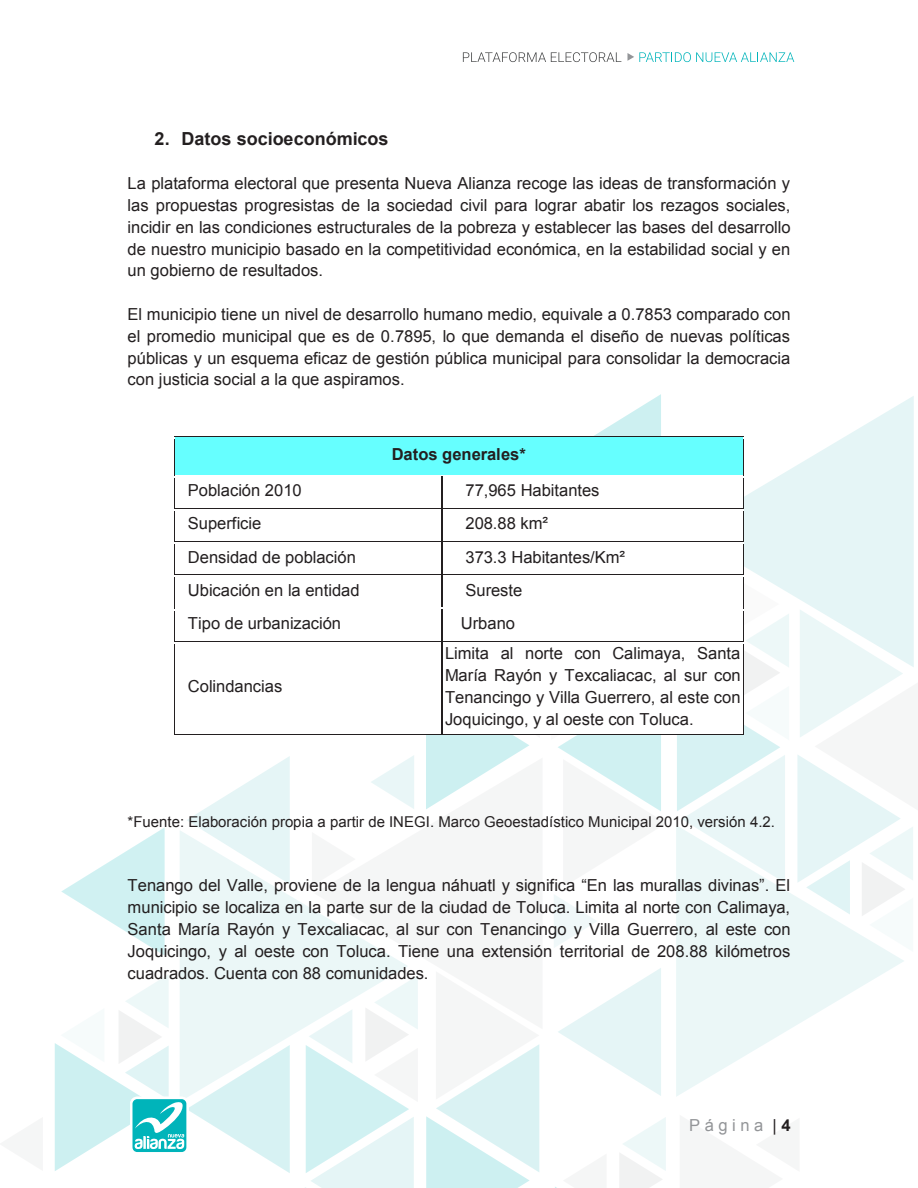
<style>
.page{position:relative;width:918px;height:1188px;background:#fff}
.page>*{position:absolute;margin:0;border:0;box-sizing:border-box;transform-origin:0 0}
.t1{font:700 18px "Arial";color:#231f20}
.t2{font:16.5px/21.9px "Arial";color:#231f20;text-align:justify}
.t3{font:700 16.5px "Arial";color:#231f20}
.t4{font:16.5px "Arial";letter-spacing:.27em;color:#939598}
.t5{font:15px "Arial";color:#231f20}
.s1{font-style:inherit}
.s2{color:#231f20}
.s3{font-weight:700;color:#231f20}
</style>
<div class="page">
<svg style="left:61px;top:827px;width:104px;height:129px"></svg>
<svg style="left:187px;top:756px;width:103px;height:74px"></svg>
<svg style="left:180px;top:830px;width:134px;height:206px;fill:#ebf7f7"></svg>
<svg style="left:314px;top:910px;width:93px;height:61px;fill:#ebf7f7"></svg>
<svg style="left:305px;top:971px;width:234px;height:217px"></svg>
<svg style="left:312px;top:832px;width:2px;height:54px"></svg>
<svg style="left:555px;top:1117px;width:111px;height:71px"></svg>
<svg style="left:554px;top:895px;width:43px;height:53px"></svg>
<svg style="left:558px;top:968px;width:103px;height:128px"></svg>
<svg style="left:558px;top:740px;width:103px;height:71px"></svg>
<svg style="left:594px;top:394px;width:67px;height:42px"></svg>
<svg style="left:676px;top:825px;width:228px;height:272px;fill:#ebf7f7"></svg>
<svg style="left:742px;top:396px;width:172px;height:213px;fill:#e5f5f6"></svg>
<svg style="left:371px;top:755px;width:43px;height:54px"></svg>
<svg style="left:797px;top:609px;width:117px;height:343px"></svg>
<svg style="left:55px;top:974px;width:235px;height:199px"></svg>
<svg style="left:463px;top:52px;width:158px;height:10px"></svg>
<svg style="left:627px;top:52px;width:167px;height:10px"></svg>
<div style="left:175px;top:437px;width:567px;height:37px;background:#6ff"></div>
<hr style="left:174px;top:436px;width:570px;height:1px;background:#231f20">
<hr style="left:174px;top:474px;width:570px;height:1px;background:#231f20">
<hr style="left:175px;top:472px;width:568px;height:2px;background:#6ff">
<hr style="left:175px;top:437px;width:568px;height:2px;background:#6ff">
<hr style="left:743px;top:437px;width:1px;height:37px;background:#fff">
<hr style="left:174px;top:439px;width:1px;height:36px;background:#231f20">
<hr style="left:744px;top:439px;width:1px;height:36px;background:#231f20">
<hr style="left:174px;top:475px;width:268px;height:1px;background:#231f20">
<hr style="left:174px;top:507px;width:268px;height:1px;background:#231f20">
<hr style="left:174px;top:478px;width:1px;height:30px;background:#231f20">
<hr style="left:443px;top:475px;width:301px;height:1px;background:#231f20">
<hr style="left:443px;top:507px;width:301px;height:1px;background:#231f20">
<hr style="left:442px;top:505px;width:301px;height:2px;background:#fff">
<hr style="left:442px;top:476px;width:301px;height:2px;background:#fff">
<hr style="left:743px;top:476px;width:1px;height:31px;background:#fff">
<hr style="left:744px;top:478px;width:1px;height:30px;background:#231f20">
<hr style="left:174px;top:508px;width:268px;height:1px;background:#231f20">
<hr style="left:174px;top:541px;width:268px;height:1px;background:#231f20">
<hr style="left:174px;top:511px;width:1px;height:31px;background:#231f20">
<hr style="left:443px;top:508px;width:301px;height:1px;background:#231f20">
<hr style="left:443px;top:541px;width:301px;height:1px;background:#231f20">
<hr style="left:442px;top:538px;width:301px;height:3px;background:#fff">
<hr style="left:442px;top:509px;width:301px;height:2px;background:#fff">
<hr style="left:743px;top:509px;width:1px;height:32px;background:#fff">
<hr style="left:744px;top:511px;width:1px;height:31px;background:#231f20">
<hr style="left:174px;top:574px;width:268px;height:1px;background:#231f20">
<hr style="left:174px;top:545px;width:1px;height:30px;background:#231f20">
<hr style="left:443px;top:574px;width:301px;height:1px;background:#231f20">
<hr style="left:442px;top:572px;width:301px;height:2px;background:#fff">
<hr style="left:442px;top:542px;width:301px;height:3px;background:#fff">
<hr style="left:743px;top:542px;width:1px;height:32px;background:#fff">
<hr style="left:744px;top:545px;width:1px;height:30px;background:#231f20">
<hr style="left:174px;top:575px;width:268px;height:1px;background:#231f20">
<hr style="left:174px;top:607px;width:268px;height:1px;background:#231f20">
<hr style="left:174px;top:578px;width:1px;height:30px;background:#231f20">
<hr style="left:443px;top:575px;width:301px;height:1px;background:#231f20">
<hr style="left:443px;top:607px;width:301px;height:1px;background:#231f20">
<hr style="left:442px;top:605px;width:301px;height:2px;background:#fff">
<hr style="left:442px;top:576px;width:301px;height:2px;background:#fff">
<hr style="left:442px;top:576px;width:1px;height:31px;background:#231f20">
<hr style="left:743px;top:576px;width:1px;height:31px;background:#fff">
<hr style="left:744px;top:578px;width:1px;height:30px;background:#231f20">
<hr style="left:174px;top:608px;width:268px;height:1px;background:#231f20">
<hr style="left:174px;top:611px;width:1px;height:30px;background:#231f20">
<hr style="left:443px;top:608px;width:301px;height:1px;background:#231f20">
<hr style="left:174px;top:641px;width:268px;height:1px;background:#231f20">
<hr style="left:174px;top:734px;width:268px;height:1px;background:#231f20">
<hr style="left:174px;top:644px;width:1px;height:91px;background:#231f20">
<hr style="left:174px;top:735px;width:268px;height:1px;background:#231f20">
<hr style="left:443px;top:641px;width:301px;height:1px;background:#231f20">
<hr style="left:443px;top:734px;width:301px;height:1px;background:#231f20">
<hr style="left:443px;top:735px;width:301px;height:1px;background:#231f20">
<svg style="left:677px;top:608px;width:112px;height:275px"></svg>
<svg style="left:432px;top:474px;width:104px;height:122px"></svg>
<svg style="left:426px;top:607px;width:114px;height:202px"></svg>
<p class="t1" style="left:155px;top:127px;width:236px">2. Datos socioeconómicos</p>
<p class="t2" style="left:128px;top:173px;width:665px">La plataforma electoral que presenta Nueva Alianza recoge las ideas de transformación y las propuestas progresistas de la sociedad civil para lograr abatir los rezagos sociales, incidir en las condiciones estructurales de la pobreza y establecer las bases del desarrollo de nuestro municipio basado en la competitividad económica, en la estabilidad social y en un gobierno de resultados.</p>
<p class="t2" style="left:128px;top:303px;width:664px">El municipio tiene un nivel de desarrollo humano medio, equivale a 0.7853 comparado con el promedio municipal que es de 0.7895, lo que demanda el diseño de nuevas políticas públicas y un esquema eficaz de gestión pública municipal para consolidar la democracia con justicia social a la que aspiramos.</p>
<p class="t3" style="left:392px;top:443px;width:136px">Datos generales*</p>
<p class="t2" style="left:188px;top:480px;width:115px">Población 2010</p>
<p class="t2" style="left:466px;top:480px;width:135px">77,965 Habitantes</p>
<p class="t2" style="left:188px;top:513px;width:75px">Superficie</p>
<p class="t2" style="left:466px;top:513px;width:84px">208.88 km²</p>
<p class="t2" style="left:188px;top:546px;width:169px">Densidad de población</p>
<p class="t2" style="left:466px;top:546px;width:161px">373.3 Habitantes/Km²</p>
<p class="t2" style="left:188px;top:579px;width:173px">Ubicación en la entidad</p>
<p class="t2" style="left:466px;top:579px;width:58px">Sureste</p>
<p class="t2" style="left:188px;top:612px;width:155px">Tipo de urbanización</p>
<p class="t2" style="left:461px;top:612px;width:56px">Urbano</p>
<p class="t2" style="left:188px;top:676px;width:96px">Colindancias</p>
<p class="t2" style="left:445px;top:643px;width:297px">Limita al norte con Calimaya, Santa María Rayón y Texcaliacac, al sur con Tenancingo y Villa Guerrero, al este con Joquicingo, y al oeste con Toluca.</p>
<p class="t5" style="left:128px;top:811px;width:649px">*Fuente: Elaboración propia a partir de INEGI. Marco Geoestadístico Municipal 2010, versión 4.2.</p>
<p class="t2" style="left:128px;top:875px;width:665px"><span class="s1">Tenango del Valle, proviene de la lengua náhuatl y significa “En las murallas divinas”. El </span>municipio se localiza en la parte sur de la ciudad de Toluca. Limita al norte con Calimaya, Santa María Rayón y Texcaliacac, al sur con Tenancingo y Villa Guerrero, al este con Joquicingo, y al oeste con Toluca. Tiene una extensión territorial de 208.88 kilómetros cuadrados. Cuenta con 88 comunidades.</p>
<p class="t4" style="left:689px;top:1115px;width:103px">Página <span class="s2">|</span> <span class="s3">4</span></p>
</div>
